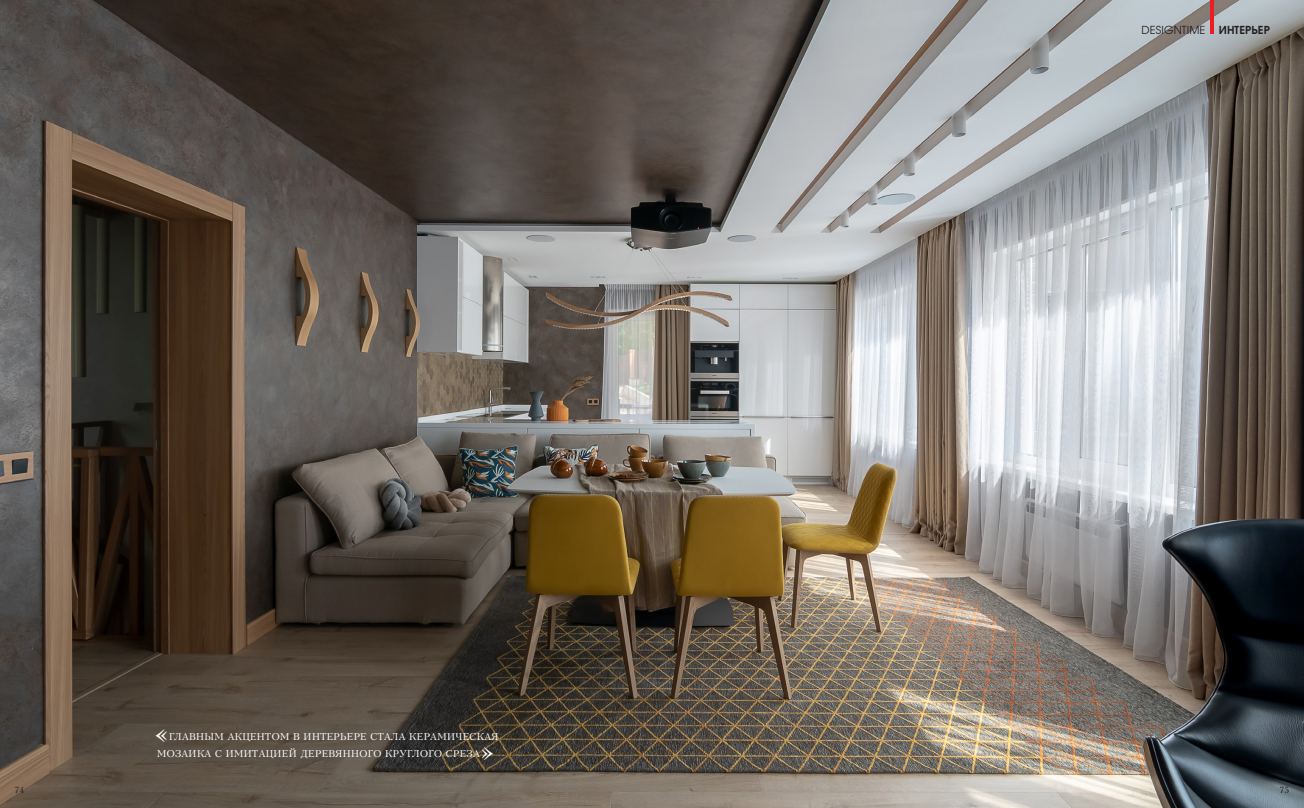
<style>
.page{position:relative;width:1304px;height:808px;background:#fff}
.page>*{position:absolute;margin:0;border:0;box-sizing:border-box;transform-origin:0 0}
.Цитата{font:27px "Kudriashov";color:#fff}
.t1{font:11px "Avant Garde Gothic Book ITC";letter-spacing:.01em;color:#231f20}
.Цитата-2{font:10px/17px "Kudriashov";letter-spacing:-.01em;color:#fff}
.t2{font:9px "Kudriashov";color:#231f20}
.s1{font-family:"Avant Garde Gothic Demi ITC"}
</style>
<div class="page">
<img style="left:0;top:0;width:1304px;height:808px">
<hr style="left:1211px;top:0;width:3px;height:34px;background:#ee1d23">
<p class="Цитата" style="left:153px;top:716px;width:17px">«</p>
<p class="Цитата-2" style="left:157px;top:728px;width:343px;text-indent:12px">ГЛАВНЫМ АКЦЕНТОМ В ИНТЕРЬЕРЕ СТАЛА КЕРАМИЧЕСКАЯ<br>МОЗАИКА С ИМИТАЦИЕЙ ДЕРЕВЯННОГО КРУГЛОГО СРЕЗА</p>
<p class="Цитата" style="left:480px;top:734px;width:17px">»</p>
<p class="t1" style="left:1141px;top:23px;width:130px">DESIGNTIME <span class="s1">ИНТЕРЬЕР</span></p>
<p class="t2" style="left:15px;top:785px;width:11px">74</p>
<p class="t2" style="left:1280px;top:785px;width:11px">75</p>
</div>
